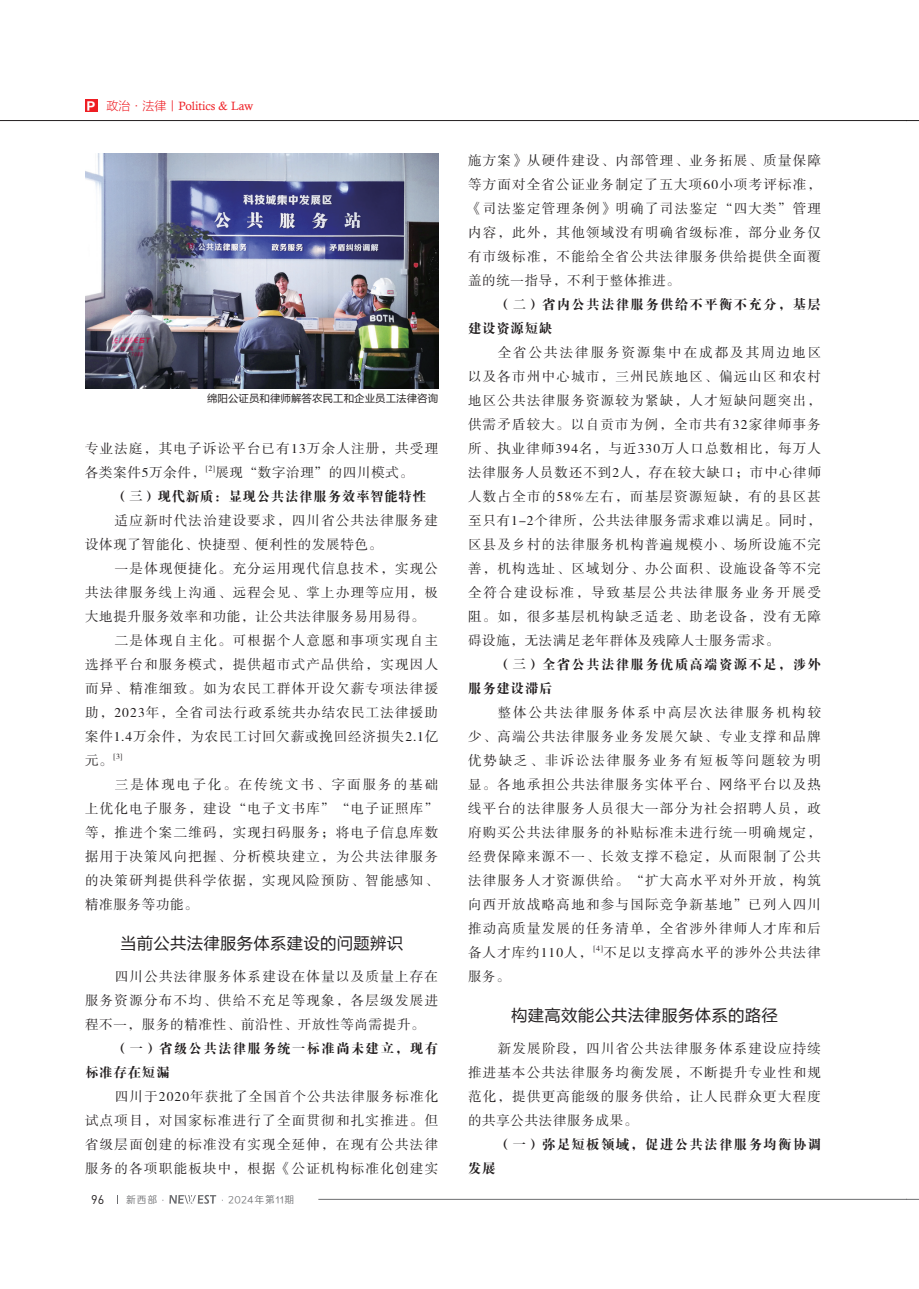
<style>
.page{position:relative;width:919px;height:1289px;background:#fff}
.page>*{position:absolute;margin:0;border:0;box-sizing:border-box;transform-origin:0 0}
.t1{font:16.5px "FZLTHK GBK1 0";letter-spacing:.01em;color:#231f20}
.t2{font:13.5px/24px "FZSSK GBK1 0";letter-spacing:.095em;color:#231f20;text-align:justify}
.t3{font:13.5px/24px "FZDBSK GBK1 0";letter-spacing:.09em;color:#231f20}
.t4{font:13.5px "FZSSK GBK1 0";letter-spacing:.05em;color:#231f20}
.t5{font:13.5px "FZSSK GBK1 0";letter-spacing:.06em;color:#231f20}
.t6{font:13.5px "FZDBSK GBK1 0";letter-spacing:.05em;color:#231f20}
.t7{font:12.45px "DIN";color:#231f20}
.t8{font:12px "Calisto";color:#ee1d23}
.t9{font:10.5px "FZLTHK GBK1 0";color:#231f20}
.t10{font:9.75px "Loong Flash Sans GB Regular";letter-spacing:.1em;color:#6c6d70}
.t11{font:7.8px "FZSSK GBK1 0";color:#231f20}
.s1{font-family:"FZLTDHK GBK1 0";font-size:11.4px;color:#fff}
.s2{font-family:"FZLTXHK GBK1 0"}
</style>
<div class="page">
<hr style="left:318px;top:1199px;width:588px;height:1px;background:#6c6d70">
<svg style="left:169px;top:1195px;width:47px;height:8px"></svg>
<hr style="left:0;top:120px;width:906px;height:1px;background:#231f20">
<svg style="left:906px;top:1199px;width:12px;height:1px"></svg>
<svg style="left:906px;top:120px;width:12px;height:1px"></svg>
<div style="left:85px;top:99px;width:13px;height:13px;background:#ee1d23"></div>
<img style="left:85px;top:153px;width:353px;height:235px">
<p class="t8" style="left:86px;top:99px;width:169px"><span class="s1">Ｐ</span> <span class="s2">政治·法律丨</span>Politics &amp; Law</p>
<p class="t9" style="left:207px;top:392px;width:232px">绵阳公证员和律师解答农民工和企业员工法律咨询</p>
<p class="t2" style="left:85px;top:437px;width:354px">专业法庭，其电子诉讼平台已有13万余人注册，共受理各类案件5万余件，</p>
<p class="t11" style="left:206px;top:464px;width:10px">[2]</p>
<p class="t4" style="left:215px;top:465px;width:199px">展现“数字治理”的四川模式。</p>
<p class="t6" style="left:115px;top:489px;width:313px">（三）现代新质：显现公共法律服务效率智能特性</p>
<p class="t2" style="left:85px;top:509px;width:354px;text-indent:30px">适应新时代法治建设要求，四川省公共法律服务建设体现了智能化、快捷型、便利性的发展特色。</p>
<p class="t2" style="left:115px;top:557px;width:325px">一是体现便捷化。充分运用现代信息技术，实现公</p>
<p class="t2" style="left:85px;top:581px;width:354px">共法律服务线上沟通、远程会见、掌上办理等应用，极</p>
<p class="t4" style="left:85px;top:609px;width:341px">大地提升服务效率和功能，让公共法律服务易用易得。</p>
<p class="t2" style="left:115px;top:629px;width:325px">二是体现自主化。可根据个人意愿和事项实现自主</p>
<p class="t2" style="left:85px;top:653px;width:354px">选择平台和服务模式，提供超市式产品供给，实现因人</p>
<p class="t2" style="left:85px;top:677px;width:354px">而异、精准细致。如为农民工群体开设欠薪专项法律援</p>
<p class="t2" style="left:85px;top:701px;width:354px">助，2023年，全省司法行政系统共办结农民工法律援助</p>
<p class="t5" style="left:85px;top:729px;width:355px">案件1.4万余件，为农民工讨回欠薪或挽回经济损失2.1亿</p>
<p class="t2" style="left:85px;top:749px;width:29px">元。</p>
<p class="t11" style="left:113px;top:752px;width:10px">[3]</p>
<p class="t2" style="left:85px;top:773px;width:354px;text-indent:30px">三是体现电子化。在传统文书、字面服务的基础上优化电子服务，建设“电子文书库”“电子证照库”等，推进个案二维码，实现扫码服务；将电子信息库数据用于决策风向把握、分析模块建立，为公共法律服务的决策研判提供科学依据，实现风险预防、智能感知、精准服务等功能。</p>
<p class="t1" style="left:120px;top:934px;width:285px">当前公共法律服务体系建设的问题辨识</p>
<p class="t2" style="left:85px;top:964px;width:354px;text-indent:30px">四川公共法律服务体系建设在体量以及质量上存在服务资源分布不均、供给不充足等现象，各层级发展进程不一，服务的精准性、前沿性、开放性等尚需提升。</p>
<p class="t3" style="left:85px;top:1036px;width:354px;text-indent:30px">（一）省级公共法律服务统一标准尚未建立，现有标准存在短漏</p>
<p class="t2" style="left:85px;top:1084px;width:354px;text-indent:30px">四川于2020年获批了全国首个公共法律服务标准化试点项目，对国家标准进行了全面贯彻和扎实推进。但省级层面创建的标准没有实现全延伸，在现有公共法律服务的各项职能板块中，根据《公证机构标准化创建实</p>
<p class="t7" style="left:91px;top:1191px;width:7px">96</p>
<p class="t10" style="left:126px;top:1194px;width:169px">新西部·　　　　 ·2024年第11期</p>
<p class="t2" style="left:468px;top:149px;width:354px">施方案》从硬件建设、内部管理、业务拓展、质量保障等方面对全省公证业务制定了五大项60小项考评标准，《司法鉴定管理条例》明确了司法鉴定“四大类”管理内容，此外，其他领域没有明确省级标准，部分业务仅有市级标准，不能给全省公共法律服务供给提供全面覆盖的统一指导，不利于整体推进。</p>
<p class="t3" style="left:468px;top:292px;width:354px;text-indent:30px">（二）省内公共法律服务供给不平衡不充分，基层建设资源短缺</p>
<p class="t2" style="left:468px;top:341px;width:354px;text-indent:30px">全省公共法律服务资源集中在成都及其周边地区以及各市州中心城市，三州民族地区、偏远山区和农村地区公共法律服务资源较为紧缺，人才短缺问题突出，供需矛盾较大。以自贡市为例，全市共有32家律师事务所、执业律师394名，与近330万人口总数相比，每万人法律服务人员数还不到2人，存在较大缺口；市中心律师人数占全市的58%左右，而基层资源短缺，有的县区甚至只有1-2个律所，公共法律服务需求难以满足。同时，区县及乡村的法律服务机构普遍规模小、场所设施不完善，机构选址、区域划分、办公面积、设施设备等不完全符合建设标准，导致基层公共法律服务业务开展受阻。如，很多基层机构缺乏适老、助老设备，没有无障碍设施，无法满足老年群体及残障人士服务需求。</p>
<p class="t3" style="left:468px;top:652px;width:354px;text-indent:30px">（三）全省公共法律服务优质高端资源不足，涉外服务建设滞后</p>
<p class="t2" style="left:468px;top:701px;width:354px;text-indent:30px">整体公共法律服务体系中高层次法律服务机构较少、高端公共法律服务业务发展欠缺、专业支撑和品牌优势缺乏、非诉讼法律服务业务有短板等问题较为明显。各地承担公共法律服务实体平台、网络平台以及热线平台的法律服务人员很大一部分为社会招聘人员，政府购买公共法律服务的补贴标准未进行统一明确规定，经费保障来源不一、长效支撑不稳定，从而限制了公共法律服务人才资源供给。“扩大高水平对外开放，构筑向西开放战略高地和参与国际竞争新基地”已列入四川推动高质量发展的任务清单，全省涉外律师人才库和后备人才库约110人，</p>
<p class="t11" style="left:593px;top:943px;width:11px">[4]</p>
<p class="t2" style="left:603px;top:941px;width:219px">不足以支撑高水平的涉外公共法律</p>
<p class="t2" style="left:468px;top:965px;width:43px">服务。</p>
<p class="t1" style="left:511px;top:1005px;width:268px">构建高效能公共法律服务体系的路径</p>
<p class="t2" style="left:468px;top:1036px;width:354px;text-indent:30px">新发展阶段，四川省公共法律服务体系建设应持续推进基本公共法律服务均衡发展，不断提升专业性和规范化，提供更高能级的服务供给，让人民群众更大程度的共享公共法律服务成果。</p>
<p class="t3" style="left:497px;top:1132px;width:325px">（一）弥足短板领域，促进公共法律服务均衡协调</p>
<p class="t3" style="left:468px;top:1156px;width:29px">发展</p>
</div>
